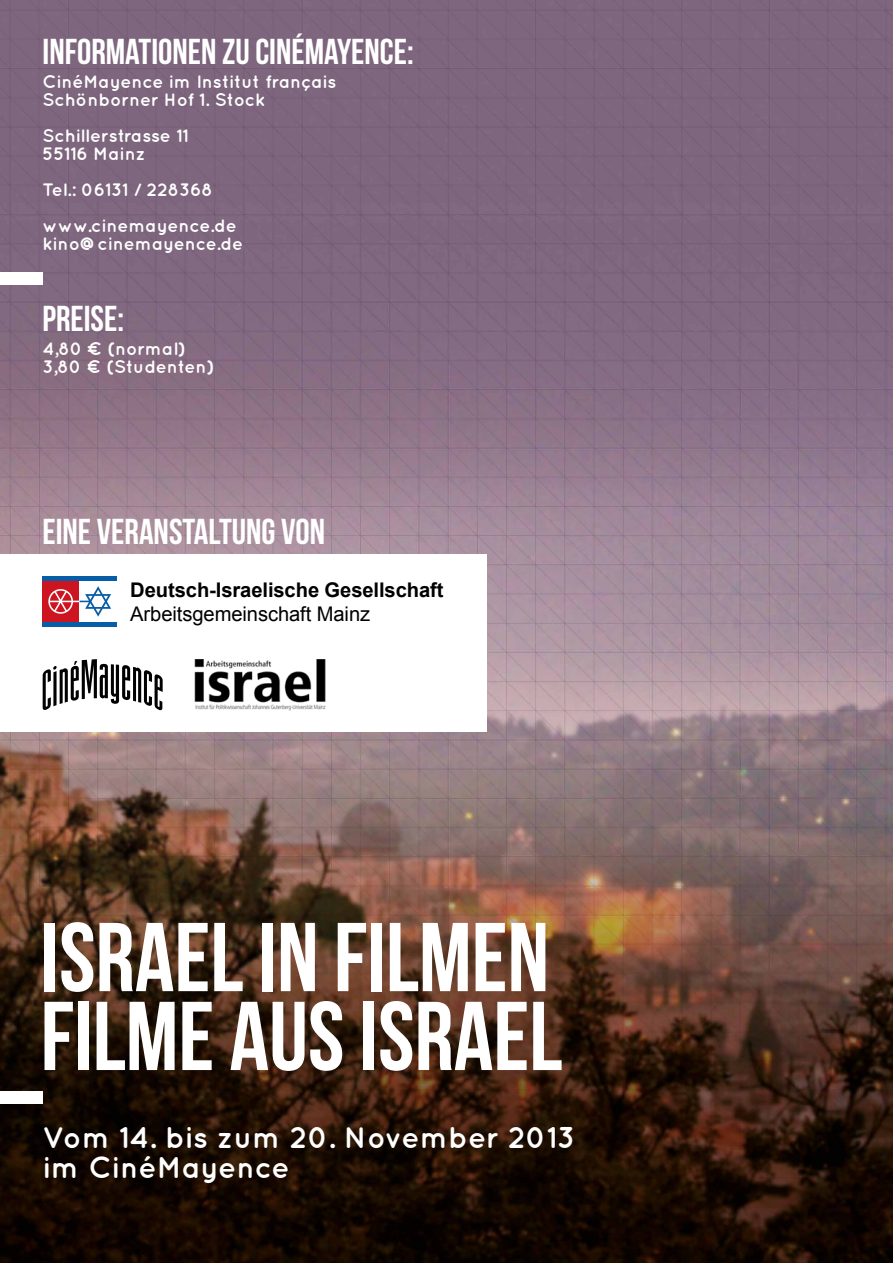
<style>
.page{position:relative;width:893px;height:1263px;background:#fff}
.page>*{position:absolute;margin:0;border:0;box-sizing:border-box;transform-origin:0 0}
.t1{font:97.5px/78.9px "Bebas Neue";color:#fff}
.t2{font:36px "Bebas Neue";color:#fff}
.t3{font:700 30px/30px "Quicksand";color:#fff}
.t4{font:700 20.25px "Arial";letter-spacing:-.005em;color:#000}
.t5{font:20.25px "Arial";letter-spacing:-.005em;color:#000}
.t6{font:700 18px/18px "Quicksand";color:#fff}
</style>
<div class="page">
<img style="left:0;top:0;width:893px;height:1263px">
<div style="left:0;top:1091px;width:43px;height:13px;background:#fff"></div>
<svg style="left:88px;top:346px;width:9px;height:6px"></svg>
<svg style="left:88px;top:364px;width:9px;height:6px"></svg>
<div style="left:0;top:272px;width:43px;height:12px;background:#fff"></div>
<div style="left:0;top:554px;width:486px;height:178px;background:#fff"></div>
<svg style="left:43px;top:659px;width:120px;height:51px"></svg>
<img style="left:195px;top:659px;width:130px;height:51px">
<div style="left:43px;top:579px;width:37px;height:46px;background:#cd1421"></div>
<hr style="left:43px;top:576px;width:74px;height:4px;background:#085ea6">
<div style="left:43px;top:622px;width:74px;height:5px;background:#085ea6"></div>
<svg style="left:48px;top:586px;width:63px;height:31px"></svg>
<h2 class="t2" style="left:43px;top:32px;width:373px">INFORMATIONEN ZU CINÉMAYENCE:</h2>
<p class="t6" style="left:43px;top:73px;width:295px">CinéMayence im Institut français<br>Schönborner Hof 1. Stock</p>
<p class="t6" style="left:43px;top:127px;width:147px">Schillerstrasse 11<br>55116 Mainz</p>
<p class="t6" style="left:43px;top:172px;width:196px;line-height:36px">Tel.: 06131 / 228368 www.cinemayence.de</p>
<p class="t6" style="left:43px;top:235px;width:202px">kino@cinemayence.de</p>
<h2 class="t2" style="left:43px;top:299px;width:83px">PREISE:</h2>
<p class="t6" style="left:43px;top:340px;width:173px">4,80 C (normal)<br>3,80 C (Studenten)</p>
<h2 class="t2" style="left:43px;top:512px;width:284px">EINE VERANSTALTUNG VON</h2>
<p class="t4" style="left:130px;top:576px;width:315px">Deutsch-Israelische Gesellschaft</p>
<p class="t5" style="left:130px;top:600px;width:241px">Arbeitsgemeinschaft Mainz</p>
<h1 class="t1" style="left:41px;top:917px;width:523px">ISRAEL IN FILMEN<br>FILME AUS ISRAEL</h1>
<h3 class="t3" style="left:43px;top:1121px;width:534px">Vom 14. bis zum 20. November 2013 im CinéMayence</h3>
</div>
